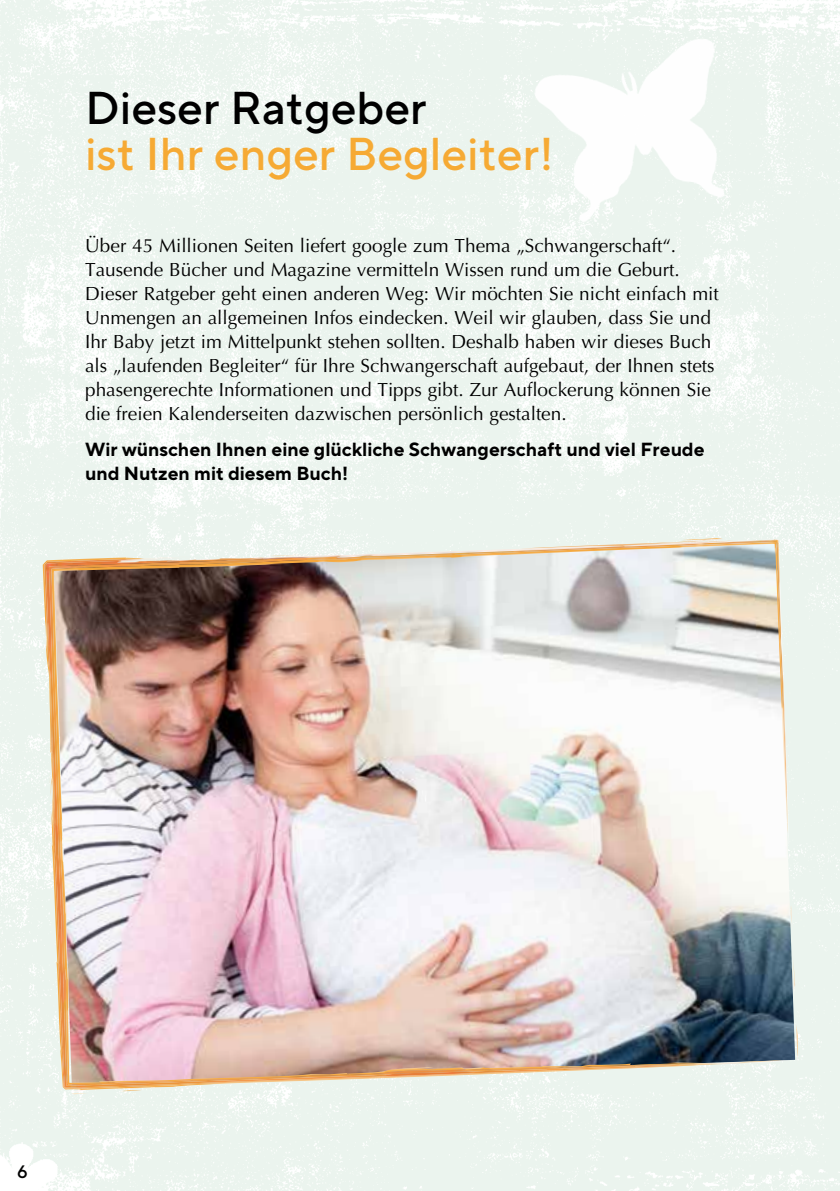
<style>
.page{position:relative;width:840px;height:1191px;background:#fff}
.page>*{position:absolute;margin:0;border:0;box-sizing:border-box;transform-origin:0 0}
.t1{font:500 46px "TT Norms Pro";color:#f6aa34}
.t2{font:500 46px "TT Norms Pro";color:#000}
.t3{font:19px/24px "Optima LT Std";color:#000}
.t4{font:700 19px/24px "TT Norms Pro";color:#000}
.t5{font:500 18px "TT Norms Pro";color:#000}
</style>
<div class="page">
<img style="left:0;top:0;width:839px;height:1191px">
<img style="left:0;top:1134px;width:60px;height:57px">
<img style="left:489px;top:0;width:280px;height:255px">
<img style="left:791px;top:953px;width:3px;height:36px">
<img style="left:120px;top:1089px;width:23px;height:2px">
<img style="left:795px;top:1029px;width:2px;height:34px">
<svg style="left:796px;top:1034px;width:1px;height:24px"></svg>
<img style="left:792px;top:958px;width:2px;height:36px">
<svg style="left:793px;top:964px;width:1px;height:27px"></svg>
<svg style="left:790px;top:905px;width:2px;height:23px"></svg>
<img style="left:46px;top:539px;width:733px;height:548px">
<img style="left:523px;top:541px;width:185px;height:7px">
<img style="left:533px;top:543px;width:134px;height:5px">
<img style="left:537px;top:543px;width:122px;height:4px">
<svg style="left:684px;top:540px;width:49px;height:2px"></svg>
<img style="left:270px;top:554px;width:72px;height:2px">
<svg style="left:69px;top:1088px;width:21px;height:6px"></svg>
<svg style="left:121px;top:1085px;width:24px;height:3px"></svg>
<h1 class="t2" style="left:85px;top:78px;width:343px">Dieser Ratgeber</h1>
<h1 class="t1" style="left:85px;top:124px;width:469px">ist Ihr enger Begleiter!</h1>
<p class="t3" style="left:85px;top:234px;width:635px">Über 45 Millionen Seiten liefert google zum Thema „Schwangerschaft“.<br>Tausende Bücher und Magazine vermitteln Wissen rund um die Geburt.<br>Dieser Ratgeber geht einen anderen Weg: Wir möchten Sie nicht einfach mit Unmengen an allgemeinen Infos eindecken. Weil wir glauben, dass Sie und Ihr Baby jetzt im Mittelpunkt stehen sollten. Deshalb haben wir dieses Buch als „laufenden Begleiter“ für Ihre Schwangerschaft aufgebaut, der Ihnen stets phasengerechte Informationen und Tipps gibt. Zur Auflockerung können Sie die freien Kalenderseiten dazwischen persönlich gestalten.</p>
<p class="t4" style="left:85px;top:436px;width:620px">Wir wünschen Ihnen eine glückliche Schwangerschaft und viel Freude und Nutzen mit diesem Buch!</p>
<p class="t5" style="left:17px;top:1160px;width:12px">6</p>
</div>
